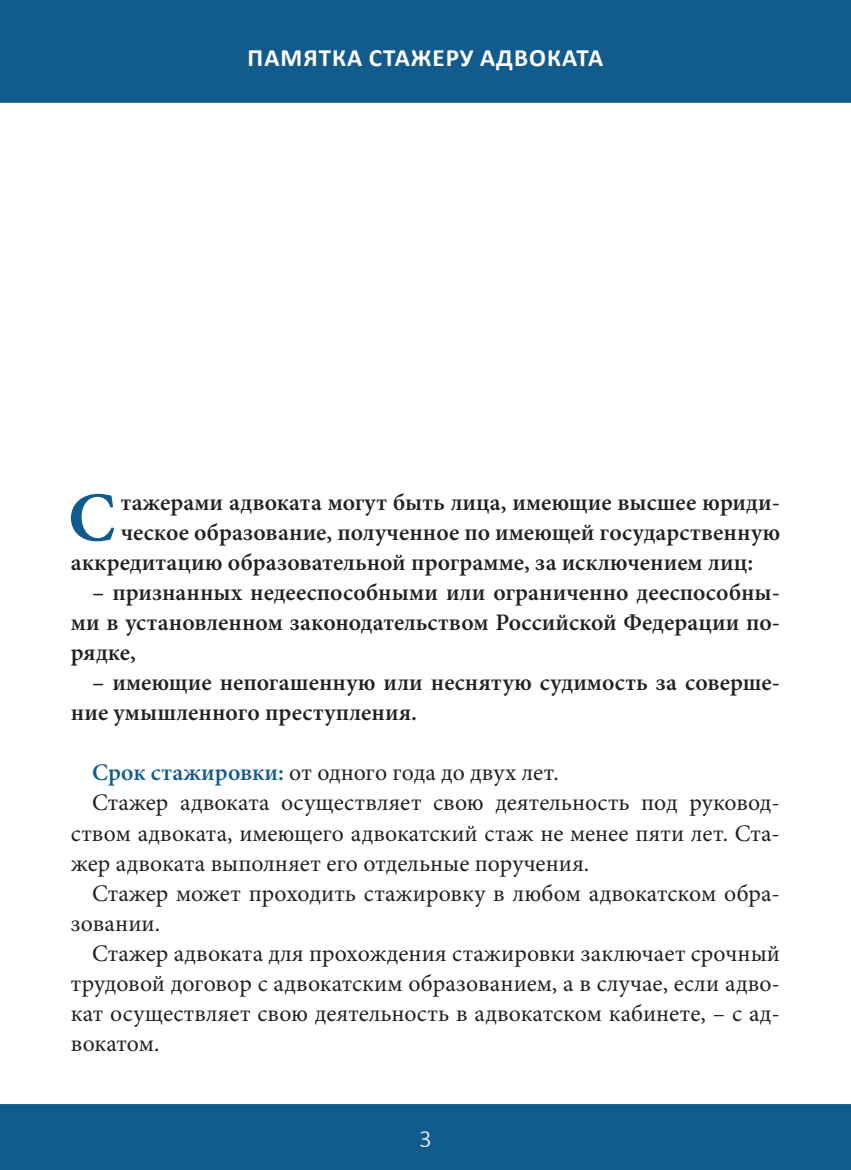
<style>
.page{position:relative;width:851px;height:1170px;background:#fff}
.page>*{position:absolute;margin:0;border:0;box-sizing:border-box;transform-origin:0 0}
.text_Bukva{font:700 70px "Minion Pro";color:#115b8d}
.t1{font:700 25px "Calibri";letter-spacing:.04em;color:#fff}
.t2{font:300 25px "Calibri";color:#fff}
.text{font:23.75px/30px "Minion Pro";color:#231f20;text-align:justify}
.text-2{font:600 23.75px/30px "Minion Pro";color:#231f20;text-align:justify}
.text_Bukva-2{font:600 23.75px "Minion Pro";color:#231f20}
.s1{font-weight:600;color:#115b8d}
</style>
<div class="page">
<div style="left:0;top:0;width:850px;height:103px;background:#115b8d;border:2px solid #115b8d"></div>
<div style="left:0;top:1103px;width:850px;height:66px;background:#115b8d;border:2px solid #115b8d"></div>
<p class="t1" style="left:247px;top:40px;width:357px">ПАМЯТКА СТАЖЕРУ АДВОКАТА</p>
<p class="text_Bukva" style="left:68px;top:468px;width:49px">С</p>
<p class="text_Bukva-2" style="left:121px;top:486px;width:660px">тажерами адвоката могут быть лица, имеющие высшее юриди-</p>
<p class="text_Bukva-2" style="left:121px;top:516px;width:660px">ческое образование, полученное по имеющей государственную</p>
<p class="text_Bukva-2" style="left:71px;top:546px;width:683px">аккредитацию образовательной программе, за исключением лиц:</p>
<p class="text-2" style="left:71px;top:577px;width:710px;text-indent:21px">– признанных недееспособными или ограниченно дееспособны&shy;ми в установленном законодательством Российской Федерации по&shy;рядке,</p>
<p class="text-2" style="left:71px;top:667px;width:710px;text-indent:21px">– имеющие непогашенную или неснятую судимость за соверше&shy;ние умышленного преступления.</p>
<p class="text" style="left:92px;top:758px;width:468px"><span class="s1">Срок стажировки:</span> от одного года до двух лет.</p>
<p class="text" style="left:71px;top:788px;width:710px;text-indent:21px">Стажер адвоката осуществляет свою деятельность под руковод&shy;ством адвоката, имеющего адвокатский стаж не менее пяти лет. Ста&shy;жер адвоката выполняет его отдельные поручения.</p>
<p class="text" style="left:71px;top:878px;width:710px;text-indent:21px">Стажер может проходить стажировку в любом адвокатском обра&shy;зовании.</p>
<p class="text" style="left:71px;top:938px;width:710px;text-indent:21px">Стажер адвоката для прохождения стажировки заключает срочный трудовой договор с адвокатским образованием, а в случае, если адво&shy;кат осуществляет свою деятельность в адвокатском кабинете, – с ад&shy;вокатом.</p>
<p class="t2" style="left:419px;top:1123px;width:14px">3</p>
</div>
